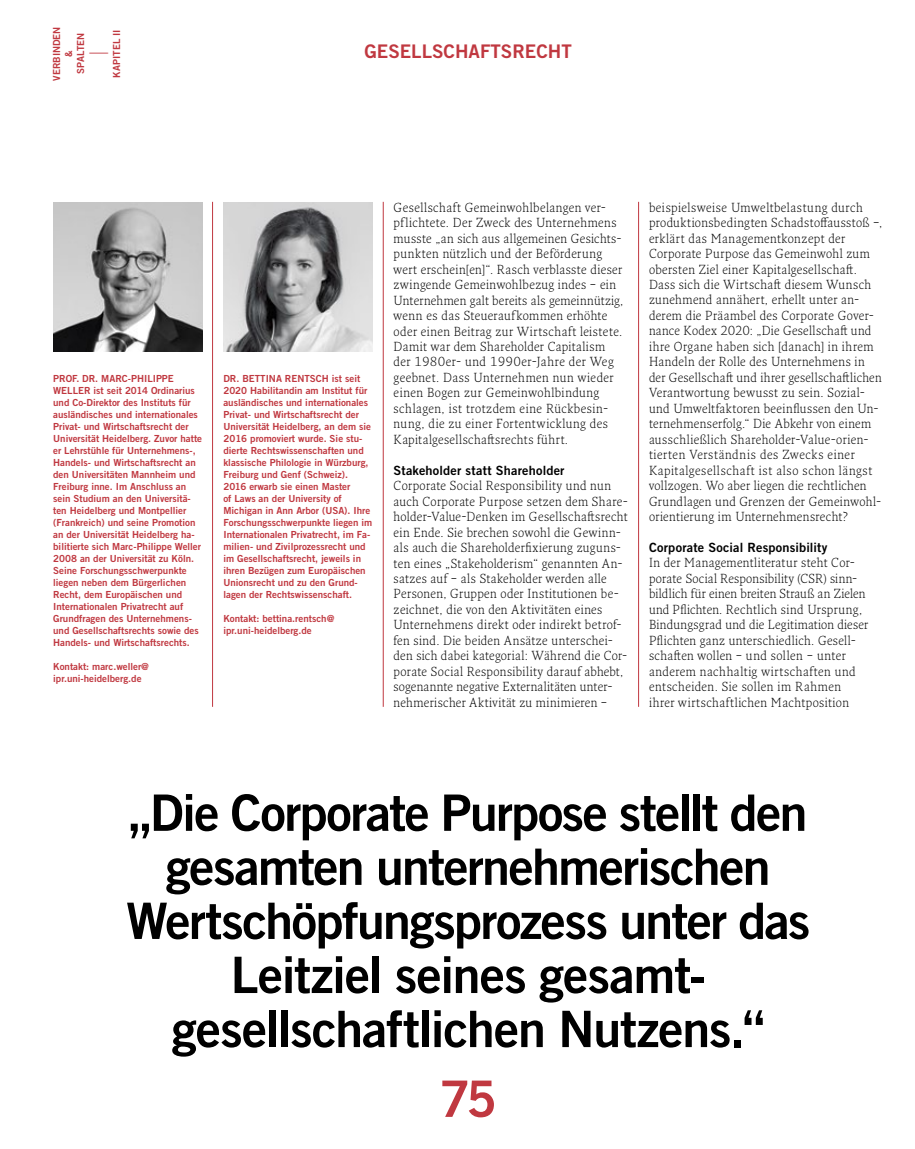
<style>
.page{position:relative;width:915px;height:1149px;background:#fff}
.page>*{position:absolute;margin:0;border:0;box-sizing:border-box;transform-origin:0 0}
.t1{font:50.25px/54px "Trade Gothic LT Std Bd 2";letter-spacing:-.03em;color:#000;text-align:center}
.t2{font:50.25px "Trade Gothic LT Std Bd 2";color:#c03840}
.t3{font:18.75px "Trade Gothic LT Std Bd 2";color:#c03840}
.t4{font:300 18.75px "Trade Gothic LT Std";color:#c03840}
.t5{font:300 12.75px/15.5px "Fresco Pro";letter-spacing:.03em;color:#000}
.t6{font:12.75px "Trade Gothic LT Std Bd 2";letter-spacing:.015em;color:#000}
.t7{font:9.75px/12px "Trade Gothic LT Std Bd 2";color:#c03840}
</style>
<div class="page">
<hr style="left:638px;top:202px;width:1px;height:504px;background:#c03840">
<hr style="left:212px;top:202px;width:1px;height:504px;background:#c03840">
<hr style="left:383px;top:202px;width:1px;height:504px;background:#c03840">
<img style="left:53px;top:202px;width:149px;height:149px">
<img style="left:223px;top:202px;width:149px;height:149px">
<p class="t7" style="left:51px;top:80px;width:55px;text-align:center;rotate:-90deg">VERBINDEN &amp;<br>SPALTEN</p>
<p class="t7" style="left:111px;top:78px;width:50px;rotate:-90deg">KAPITEL II</p>
<h2 class="t4" style="left:89px;top:40px;width:20px">—</h2>
<h2 class="t3" style="left:364px;top:40px;width:209px">GESELLSCHAFTSRECHT</h2>
<p class="t7" style="left:53px;top:372px;width:150px">PROF. DR. MARC-PHILIPPE WELLER ist seit 2014 Ordinarius und Co-Direktor des Instituts für ausländisches und internationales Privat- und Wirtschaftsrecht der Universität Heidelberg. Zuvor hatte er Lehrstühle für Unternehmens-, Handels- und Wirtschaftsrecht an den Universitäten Mannheim und Freiburg inne. Im Anschluss an sein Studium an den Universitä&shy;ten Heidelberg und Montpellier (Frankreich) und seine Promotion an der Universität Heidelberg ha&shy;bilitierte sich Marc-Philippe Weller 2008 an der Universität zu Köln.<br>Seine Forschungsschwerpunkte liegen neben dem Bürgerlichen Recht, dem Europäischen und Internationalen Privatrecht auf Grundfragen des Unternehmens&shy;und Gesellschaftsrechts sowie des Handels- und Wirtschaftsrechts.</p>
<p class="t7" style="left:53px;top:660px;width:97px">Kontakt: marc.weller@ ipr.uni-heidelberg.de</p>
<p class="t7" style="left:223px;top:372px;width:150px">DR. BETTINA RENTSCH ist seit<br>2020 Habilitandin am Institut für ausländisches und internationales<br>Privat- und Wirtschaftsrecht der<br>Universität Heidelberg, an dem sie<br>2016 promoviert wurde. Sie stu&shy;dierte Rechtswissenschaften und klassische Philologie in Würzburg,<br>Freiburg und Genf (Schweiz).<br>2016 erwarb sie einen Master<br>of Laws an der University of<br>Michigan in Ann Arbor (USA). Ihre<br>Forschungsschwerpunkte liegen im<br>Internationalen Privatrecht, im Fa&shy;milien- und Zivilprozessrecht und im Gesellschaftsrecht, jeweils in ihren Bezügen zum Europäischen<br>Unionsrecht und zu den Grund&shy;lagen der Rechtswissenschaft.</p>
<p class="t7" style="left:223px;top:612px;width:112px">Kontakt: bettina.rentsch@ ipr.uni-heidelberg.de</p>
<p class="t5" style="left:393px;top:199px;width:231px">Gesellschaft Gemeinwohlbelangen ver&shy;pflichtete. Der Zweck des Unternehmens musste „an sich aus allgemeinen Gesichts&shy;punkten nützlich und der Beförderung wert erschein[en]“. Rasch verblasste dieser zwingende Gemeinwohlbezug indes – ein Unternehmen galt bereits als gemeinnützig, wenn es das Steueraufkommen erhöhte oder einen Beitrag zur Wirtschaft leistete.<br>Damit war dem Shareholder Capitalism der 1980er- und 1990er-Jahre der Weg geebnet. Dass Unternehmen nun wieder einen Bogen zur Gemeinwohlbindung schlagen, ist trotzdem eine Rückbesin&shy;nung, die zu einer Fortentwicklung des Kapitalgesellschaftsrechts führt.</p>
<p class="t6" style="left:393px;top:462px;width:172px">Stakeholder statt Shareholder</p>
<p class="t5" style="left:393px;top:477px;width:236px">Corporate Social Responsibility und nun auch Corporate Purpose setzen dem Share&shy;holder-Value-Denken im Gesellschaftsrecht ein Ende. Sie brechen sowohl die Gewinn&shy;als auch die Shareholderfixierung zuguns&shy;ten eines „Stakeholderism“ genannten An&shy;satzes auf – als Stakeholder werden alle Personen, Gruppen oder Institutionen be&shy;zeichnet, die von den Aktivitäten eines Unternehmens direkt oder indirekt betrof&shy;fen sind. Die beiden Ansätze unterschei&shy;den sich dabei kategorial: Während die Cor&shy;porate Social Responsibility darauf abhebt, sogenannte negative Externalitäten unter&shy;nehmerischer Aktivität zu minimieren –</p>
<p class="t5" style="left:648px;top:199px;width:235px">beispielsweise Umweltbelastung durch produktionsbedingten Schadstoffausstoß –, erklärt das Managementkonzept der Corporate Purpose das Gemeinwohl zum obersten Ziel einer Kapitalgesellschaft.<br>Dass sich die Wirtschaft diesem Wunsch zunehmend annähert, erhellt unter an&shy;derem die Präambel des Corporate Gover&shy;nance Kodex 2020: „Die Gesellschaft und ihre Organe haben sich [danach] in ihrem Handeln der Rolle des Unternehmens in der Gesellschaft und ihrer gesellschaftlichen Verantwortung bewusst zu sein. Sozial&shy;und Umweltfaktoren beeinflussen den Un&shy;ternehmenserfolg.“ Die Abkehr von einem ausschließlich Shareholder-Value-orien&shy;tierten Verständnis des Zwecks einer Kapitalgesellschaft ist also schon längst vollzogen. Wo aber liegen die rechtlichen Grundlagen und Grenzen der Gemeinwohl&shy;orientierung im Unternehmensrecht?</p>
<p class="t6" style="left:648px;top:539px;width:180px">Corporate Social Responsibility</p>
<p class="t5" style="left:648px;top:554px;width:220px">In der Managementliteratur steht Cor&shy;porate Social Responsibility (CSR) sinn&shy;bildlich für einen breiten Strauß an Zielen und Pflichten. Rechtlich sind Ursprung, Bindungsgrad und die Legitimation dieser Pflichten ganz unterschiedlich. Gesell&shy;schaften wollen – und sollen – unter anderem nachhaltig wirtschaften und entscheiden. Sie sollen im Rahmen ihrer wirtschaftlichen Machtposition</p>
<h1 class="t1" style="left:126px;top:784px;width:685px">„Die Corporate Purpose stellt den gesamten unternehmerischen<br>Wertschöpfungsprozess unter das<br>Leitziel seines gesamt&shy;gesellschaftlichen Nutzens.“</h1>
<h1 class="t2" style="left:439px;top:1067px;width:59px">75</h1>
</div>
